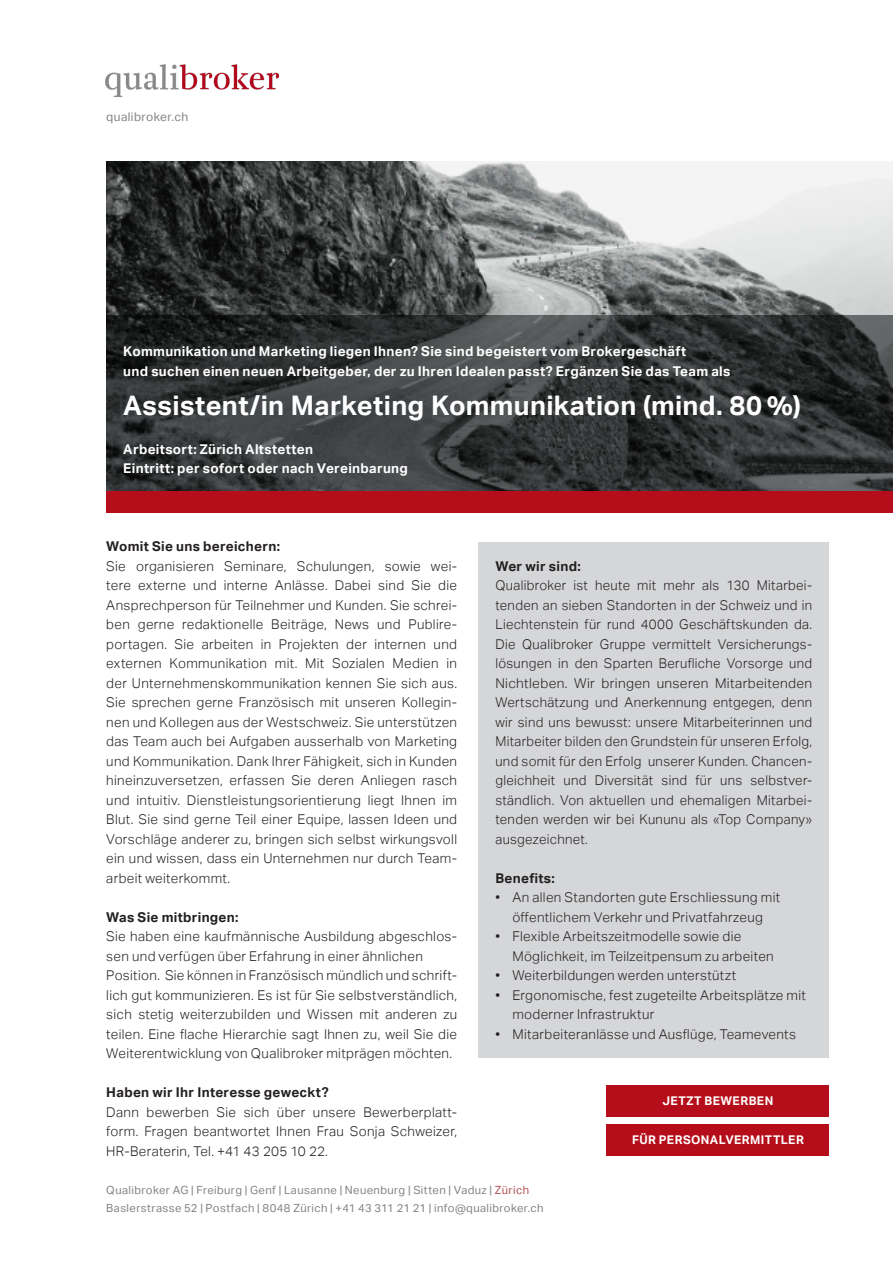
<style>
.page{position:relative;width:893px;height:1263px;background:#fff}
.page>*{position:absolute;margin:0;border:0;box-sizing:border-box;transform-origin:0 0}
.DE_Dokument_Titel{font:700 27px "Aktiv Grotesk";letter-spacing:.015em;color:#fff}
.QB_Lauftext_9pt{font:300 13.5px/19.5px "Aktiv Grotesk";letter-spacing:.025em;color:#231f20;text-align:justify}
.DE_Dokument_Lead{font:700 13.5px/19.5px "Aktiv Grotesk";letter-spacing:.02em;color:#fff}
.QB_Lauftext_9pt-2{font:700 13.5px "Aktiv Grotesk";letter-spacing:.02em;color:#231f20}
.LT{font:700 12px "Aktiv Grotesk";letter-spacing:.04em;color:#fff}
.t1{font:12px "Aktiv Grotesk";letter-spacing:.03em;color:#838386}
.t2{font:11.25px/17.2px "Aktiv Grotesk";letter-spacing:.035em;color:#838386}
.s1{color:#ad5153}
</style>
<div class="page">
<img style="left:106px;top:65px;width:173px;height:31px">
<div style="left:478px;top:542px;width:351px;height:516px;background:#d5d6d8"></div>
<img style="left:106px;top:161px;width:787px;height:155px">
<div style="left:106px;top:491px;width:787px;height:21px;background:#b50e1a"></div>
<svg style="left:106px;top:316px;width:787px;height:175px;background:#353839"></svg>
<div style="left:607px;top:1085px;width:222px;height:32px;background:#b50e1a"></div>
<div style="left:607px;top:1124px;width:222px;height:32px;background:#b50e1a"></div>
<p class="t1" style="left:106px;top:110px;width:84px">qualibroker.ch</p>
<p class="DE_Dokument_Lead" style="left:123px;top:342px;width:609px">Kommunikation und Marketing liegen Ihnen? Sie sind begeistert vom Brokergeschäft<br>und suchen einen neuen Arbeitgeber, der zu Ihren Idealen passt? Ergänzen Sie das Team als</p>
<p class="DE_Dokument_Titel" style="left:123px;top:390px;width:679px">Assistent/in Marketing Kommunikation (mind. 80 %)</p>
<p class="DE_Dokument_Lead" style="left:123px;top:439px;width:191px">Arbeitsort: Zürich Altstetten</p>
<p class="DE_Dokument_Lead" style="left:123px;top:459px;width:286px">Eintritt: per sofort oder nach Vereinbarung</p>
<p class="QB_Lauftext_9pt-2" style="left:106px;top:539px;width:175px">Womit Sie uns bereichern:</p>
<p class="QB_Lauftext_9pt" style="left:106px;top:556px;width:352px">Sie organisieren Seminare, Schulungen, sowie wei&shy;tere externe und interne Anlässe. Dabei sind Sie die Ansprechperson für Teilnehmer und Kunden. Sie schrei&shy;ben gerne redaktionelle Beiträge, News und Publire&shy;portagen. Sie arbeiten in Projekten der internen und externen Kommunikation mit. Mit Sozialen Medien in der Unternehmenskommunikation kennen Sie sich aus.<br>Sie sprechen gerne Französisch mit unseren Kollegin&shy;nen und Kollegen aus der Westschweiz. Sie unterstützen das Team auch bei Aufgaben ausserhalb von Marketing und Kommunikation. Dank Ihrer Fähigkeit, sich in Kunden hineinzuversetzen, erfassen Sie deren Anliegen rasch und intuitiv. Dienstleistungsorientierung liegt Ihnen im Blut. Sie sind gerne Teil einer Equipe, lassen Ideen und Vorschläge anderer zu, bringen sich selbst wirkungsvoll ein und wissen, dass ein Unternehmen nur durch Team&shy;arbeit weiterkommt.</p>
<p class="QB_Lauftext_9pt-2" style="left:106px;top:909px;width:134px">Was Sie mitbringen:</p>
<p class="QB_Lauftext_9pt" style="left:106px;top:927px;width:352px">Sie haben eine kaufmännische Ausbildung abgeschlos&shy;sen und verfügen über Erfahrung in einer ähnlichen</p>
<p class="QB_Lauftext_9pt" style="left:106px;top:966px;width:352px">Position. Sie können in Französisch mündlich und schrift&shy;lich gut kommunizieren. Es ist für Sie selbstverständlich, sich stetig weiterzubilden und Wissen mit anderen zu teilen. Eine flache Hierarchie sagt Ihnen zu, weil Sie die Weiterentwicklung von Qualibroker mitprägen möchten.</p>
<p class="QB_Lauftext_9pt-2" style="left:106px;top:1085px;width:224px">Haben wir Ihr Interesse geweckt?</p>
<p class="QB_Lauftext_9pt" style="left:106px;top:1102px;width:352px">Dann bewerben Sie sich über unsere Bewerberplatt&shy;form. Fragen beantwortet Ihnen Frau Sonja Schweizer, HR-Beraterin, Tel. +41 43 205 10 22.</p>
<p class="QB_Lauftext_9pt-2" style="left:495px;top:558px;width:87px">Wer wir sind:</p>
<p class="QB_Lauftext_9pt" style="left:495px;top:576px;width:318px">Qualibroker ist heute mit mehr als 130 Mitarbei&shy;tenden an sieben Standorten in der Schweiz und in Liechtenstein für rund 4000 Geschäftskunden da.<br>Die Qualibroker Gruppe vermittelt Versicherungs&shy;lösungen in den Sparten Berufliche Vorsorge und Nichtleben. Wir bringen unseren Mitarbeitenden Wertschätzung und Anerkennung entgegen, denn wir sind uns bewusst: unsere Mitarbeiterinnen und Mitarbeiter bilden den Grundstein für unseren Erfolg, und somit für den Erfolg unserer Kunden. Chancen&shy;gleichheit und Diversität sind für uns selbstver&shy;ständlich. Von aktuellen und ehemaligen Mitarbei&shy;tenden werden wir bei Kununu als «Top Company» ausgezeichnet.</p>
<p class="QB_Lauftext_9pt-2" style="left:495px;top:870px;width:61px">Benefits:</p>
<p class="QB_Lauftext_9pt" style="left:495px;top:888px;width:286px">• An allen Standorten gute Erschliessung mit</p>
<p class="QB_Lauftext_9pt" style="left:512px;top:907px;width:252px">öffentlichem Verkehr und Privatfahrzeug</p>
<p class="QB_Lauftext_9pt" style="left:495px;top:927px;width:248px">• Flexible Arbeitszeitmodelle sowie die</p>
<p class="QB_Lauftext_9pt" style="left:512px;top:946px;width:263px">Möglichkeit, im Teilzeitpensum zu arbeiten</p>
<p class="QB_Lauftext_9pt" style="left:495px;top:966px;width:242px">• Weiterbildungen werden unterstützt</p>
<p class="QB_Lauftext_9pt" style="left:495px;top:985px;width:312px">• Ergonomische, fest zugeteilte Arbeitsplätze mit</p>
<p class="QB_Lauftext_9pt" style="left:512px;top:1005px;width:143px">moderner Infrastruktur</p>
<p class="QB_Lauftext_9pt" style="left:495px;top:1024px;width:302px">• Mitarbeiteranlässe und Ausflüge, Teamevents</p>
<p class="LT" style="left:662px;top:1094px;width:112px">JETZT BEWERBEN</p>
<p class="LT" style="left:632px;top:1133px;width:173px">FÜR PERSONALVERMITTLER</p>
<p class="t2" style="left:106px;top:1182px;width:439px">Qualibroker AG | Freiburg | Genf | Lausanne | Neuenburg | Sitten | Vaduz | <span class="s1">Zürich<br></span>Baslerstrasse 52 | Postfach | 8048 Zürich | +41 43 311 21 21 | info@qualibroker.ch</p>
</div>
